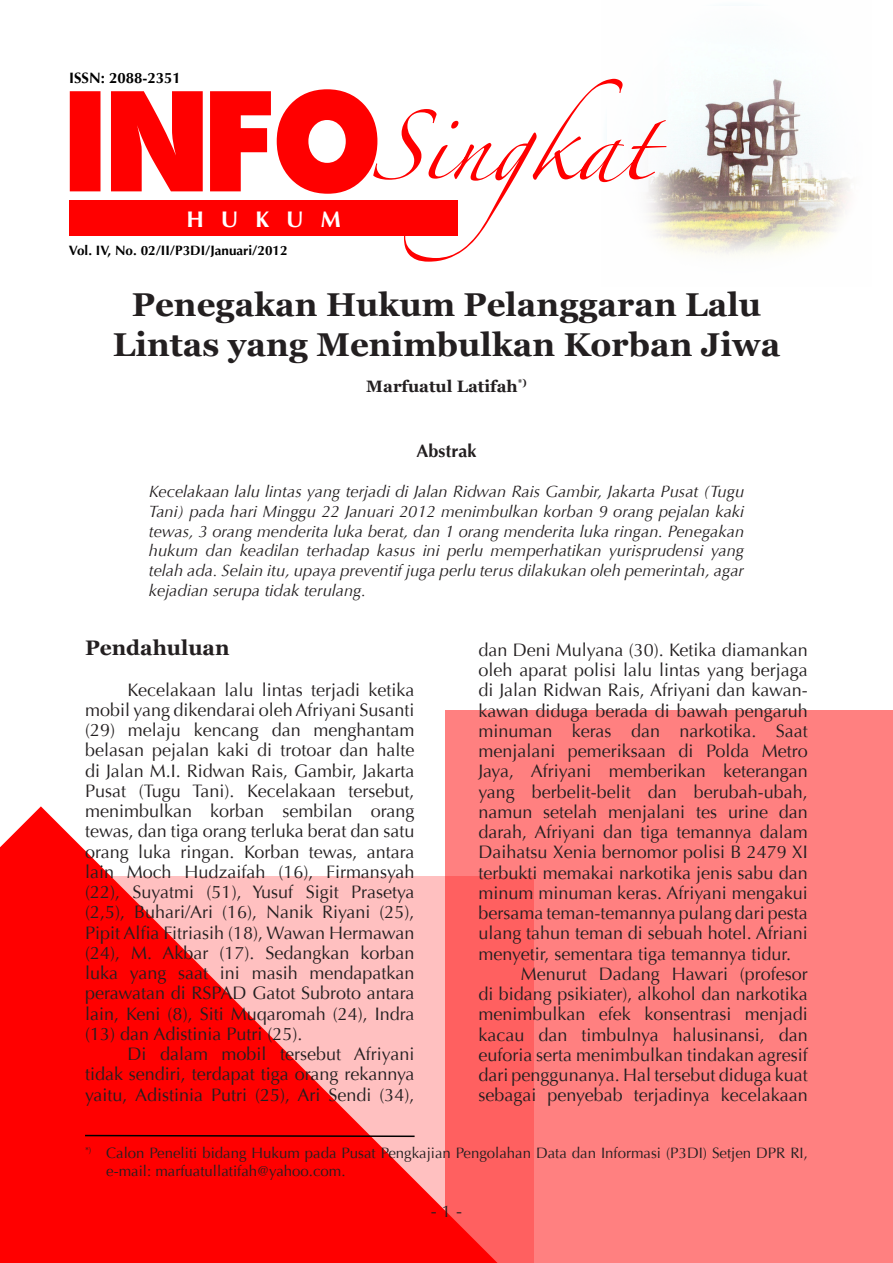
<style>
.page{position:relative;width:893px;height:1263px;background:#fff}
.page>*{position:absolute;margin:0;border:0;box-sizing:border-box;transform-origin:0 0}
.Judul_Utama{font:700 33px/39.6px "Georgia";color:#231f20;text-align:center}
.Nama_Bidang{font:700 22.5px "Optima";color:#fff}
.Sub_Judul_Naskah{font:700 21px "Georgia";color:#231f20}
.Naskah{font:18px/20.2px "Optima";color:#231f20;text-align:justify}
.Judul_Abstract{font:700 18px "Optima";color:#231f20}
.Abstract{font:italic 16.5px/19.8px "Optima";color:#231f20;text-align:justify}
.Nama_Penulis{font:700 16.5px "Georgia";color:#231f20}
.Catatan_Kaki{font:15px/18px "Optima";color:#231f20}
.ISSN{font:700 15px "Optima";color:#000}
.Volume{font:700 13.5px "Optima";color:#000}
.s1{font-size:16.5px}
</style>
<div class="page">
<svg style="left:0;top:806px;width:111px;height:70px;fill:#f00"></svg>
<div style="left:445px;top:710px;width:448px;height:553px;background:#ff8080"></div>
<svg style="left:0;top:876px;width:534px;height:387px;background:#ff4343"></svg>
<img style="left:612px;top:78px;width:238px;height:177px">
<svg style="left:373px;top:79px;width:293px;height:183px"></svg>
<svg style="left:70px;top:89px;width:307px;height:105px"></svg>
<div style="left:69px;top:201px;width:389px;height:35px;background:#f00"></div>
<svg style="left:84px;top:1134px;width:332px;height:4px"></svg>
<p class="ISSN" style="left:69px;top:69px;width:113px">ISSN: 2088-2351</p>
<p class="Nama_Bidang" style="left:186px;top:206px;width:156px">H U K U M</p>
<p class="Volume" style="left:69px;top:242px;width:220px">Vol. IV, No. 02/II/P3DI/Januari/2012</p>
<p class="Judul_Utama" style="left:113px;top:285px;width:669px">Penegakan Hukum Pelanggaran Lalu<br>Lintas yang Menimbulkan Korban Jiwa</p>
<p class="Nama_Penulis" style="left:366px;top:376px;width:162px">Marfuatul Latifah<sup>*)</sup></p>
<p class="Judul_Abstract" style="left:417px;top:441px;width:61px">Abstrak</p>
<p class="Abstract" style="left:149px;top:482px;width:597px">Kecelakaan lalu lintas yang terjadi di Jalan Ridwan Rais Gambir, Jakarta Pusat (Tugu Tani) pada hari Minggu 22 Januari 2012 menimbulkan korban 9 orang pejalan kaki tewas, 3 orang menderita luka berat, dan 1 orang menderita luka ringan. Penegakan hukum dan keadilan terhadap kasus ini perlu memperhatikan yurisprudensi yang telah ada. Selain itu, upaya preventif juga perlu terus dilakukan oleh pemerintah, agar kejadian serupa tidak terulang.</p>
<p class="Sub_Judul_Naskah" style="left:85px;top:634px;width:146px">Pendahuluan</p>
<p class="Naskah" style="left:85px;top:680px;width:331px;text-indent:43px">Kecelakaan lalu lintas terjadi ketika mobil yang dikendarai oleh Afriyani Susanti (29) melaju kencang dan menghantam belasan pejalan kaki di trotoar dan halte di Jalan M.I. Ridwan Rais, Gambir, Jakarta Pusat (Tugu Tani). Kecelakaan tersebut, menimbulkan korban sembilan orang tewas, dan tiga orang terluka berat dan satu orang luka ringan. Korban tewas, antara lain Moch Hudzaifah (16), Firmansyah (22), Suyatmi (51), Yusuf Sigit Prasetya (2,5), Buhari/Ari (16), Nanik Riyani (25), Pipit Alfia Fitriasih (18), Wawan Hermawan (24), M. Akbar (17). Sedangkan korban luka yang saat ini masih mendapatkan perawatan di RSPAD Gatot Subroto antara lain, Keni (8), Siti Muqaromah (24), Indra (13) dan Adistinia Putri (25).</p>
<p class="Naskah" style="left:85px;top:1044px;width:331px;text-indent:43px">Di dalam mobil tersebut Afriyani tidak sendiri, terdapat tiga orang rekannya yaitu, Adistinia Putri (25), Ari Sendi (34),</p>
<p class="Naskah" style="left:478px;top:640px;width:331px">dan Deni Mulyana (30). Ketika diamankan oleh aparat polisi lalu lintas yang berjaga di Jalan Ridwan Rais, Afriyani dan kawan&shy;kawan diduga berada di bawah pengaruh minuman keras dan narkotika. Saat menjalani pemeriksaan di Polda Metro Jaya, Afriyani memberikan keterangan yang berbelit-belit dan berubah-ubah, namun setelah menjalani tes urine dan darah, Afriyani dan tiga temannya dalam Daihatsu Xenia bernomor polisi B 2479 XI terbukti memakai narkotika jenis sabu dan minum minuman keras. Afriyani mengakui bersama teman-temannya pulang dari pesta ulang tahun teman di sebuah hotel. Afriani menyetir, sementara tiga temannya tidur.</p>
<p class="Naskah" style="left:478px;top:964px;width:331px;text-indent:43px">Menurut Dadang Hawari (profesor di bidang psikiater), alkohol dan narkotika menimbulkan efek konsentrasi menjadi kacau dan timbulnya halusinansi, dan euforia serta menimbulkan tindakan agresif dari penggunanya. Hal tersebut diduga kuat sebagai penyebab terjadinya kecelakaan</p>
<p class="Catatan_Kaki" style="left:106px;top:1144px;width:703px;text-indent:-21px"><sup>*)</sup> Calon Peneliti bidang Hukum pada Pusat Pengkajian Pengolahan Data dan Informasi (P3DI) Setjen DPR RI, e-mail: marfuatullatifah@yahoo.com.</p>
<p class="Naskah" style="left:431px;top:1201px;width:33px">- <span class="s1">1</span> -</p>
</div>
